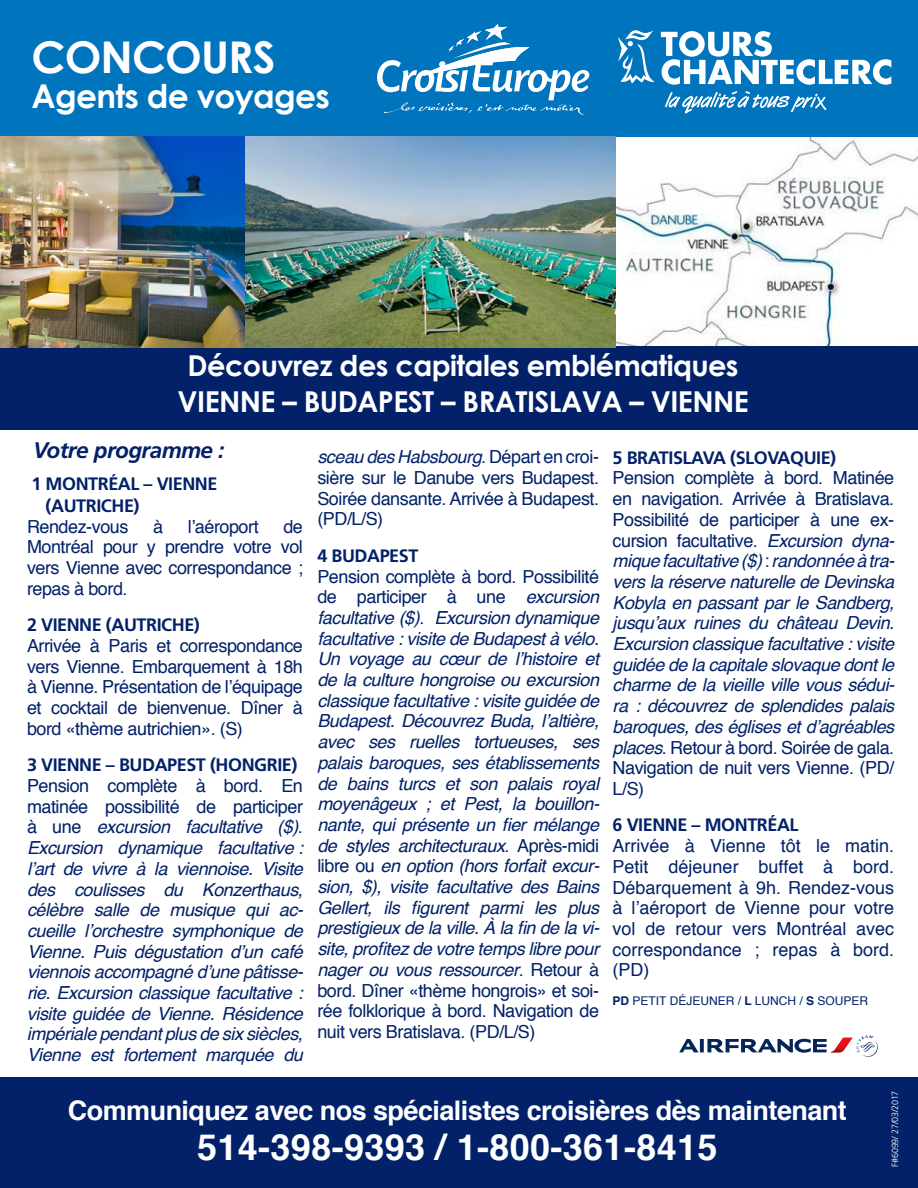
<style>
.page{position:relative;width:918px;height:1188px;background:#fff}
.page>*{position:absolute;margin:0;border:0;box-sizing:border-box;transform-origin:0 0}
.t1{font:700 43.8px "Century Gothic";letter-spacing:-.02em;color:#fff}
.t2{font:700 36px "Helvetica";letter-spacing:.01em;color:#fff}
.t3{font:700 32.85px "Century Gothic";letter-spacing:-.02em;color:#fff}
.t4{font:700 28.8px/36.3px "Century Gothic";letter-spacing:-.02em;color:#fff;text-align:center}
.t5{font:700 27px "Helvetica";letter-spacing:-.02em;color:#fff}
.t6{font:italic 700 22.5px "Frutiger";letter-spacing:-.025em;color:#022169}
.t7{font:italic 18px/20.7px "Helvetica";letter-spacing:-.025em;color:#022169;text-align:justify}
.t8{font:18px/20.7px "Helvetica";letter-spacing:-.025em;color:#022169;text-align:justify}
.t9{font:700 18px/21.6px "Frutiger";letter-spacing:-.025em;color:#022169}
.t10{font:12px "Helvetica";color:#022169}
.t11{font:300 9px "Frutiger";letter-spacing:-.02em;color:#fff}
.s1{font-style:normal}
.s2{font-style:italic}
.s3{font-weight:700}
</style>
<div class="page">
<svg style="left:616px;top:136px;width:302px;height:211px"></svg>
<div style="left:0;top:347px;width:918px;height:83px;background:#022169"></div>
<div style="left:0;top:0;width:918px;height:136px;background:#0074bc"></div>
<div style="left:0;top:1077px;width:918px;height:111px;background:#022169"></div>
<svg style="left:618px;top:30px;width:37px;height:53px"></svg>
<svg style="left:661px;top:31px;width:230px;height:83px"></svg>
<svg style="left:377px;top:24px;width:212px;height:91px"></svg>
<img style="left:0;top:136px;width:245px;height:212px">
<img style="left:245px;top:136px;width:371px;height:212px">
<svg style="left:679px;top:1035px;width:199px;height:22px"></svg>
<h1 class="t1" style="left:31px;top:30px;width:246px">Concours</h1>
<h3 class="t3" style="left:31px;top:75px;width:300px">Agents de voyages</h3>
<h3 class="t4" style="left:178px;top:347px;width:573px">Découvrez des capitales emblématiques<br>VIENN E – BUDAPEST – BRATISLAVA – VIENN E</h3>
<p class="t6" style="left:33px;top:437px;width:193px">Votre programme :</p>
<p class="t9" style="left:46px;top:473px;width:173px;text-indent:-14px">1 MONTRÉAL – VIENNE (AUTRI CHE)</p>
<p class="t8" style="left:27px;top:516px;width:103px">Rendez-vous</p>
<p class="t8" style="left:153px;top:516px;width:12px">à</p>
<p class="t8" style="left:188px;top:516px;width:72px">l’aéroport</p>
<p class="t8" style="left:27px;top:516px;width:278px;text-indent:256px">de Montréal pour y prendre votre vol vers Vienne avec correspondance ; repas à bord.</p>
<p class="t9" style="left:27px;top:614px;width:174px">2 VIENNE (AUTRICHE)</p>
<p class="t8" style="left:27px;top:636px;width:277px">Arrivée à Paris et correspondance vers Vienne. Embarquement à 18h à Vienne. Présentation de l’équipage et cocktail de bienvenue. Dîner à bord «thème autrichien». (S)</p>
<p class="t9" style="left:27px;top:754px;width:202px">3 VIENNE – BUDAPEST (HON</p>
<p class="t9" style="left:254px;top:754px;width:45px">GRIE)</p>
<p class="t7" style="left:27px;top:776px;width:278px"><span class="s1">Pension complète à bord. En matinée possibilité de participer à une</span> excursion facultative ($)<span class="s1">.<br></span>Excursion dynamique - facultative : l’art de vivre à la viennoise. Visite des coulisses du Konzerthaus, célèbre salle de musique qui ac&shy;cueille l’orchestre symphonique de Vienne. Puis dégustation d’un café viennois accompagné d’une pâtisse&shy;rie. Excursion classique facultative : visite guidée de Vienne. Résidence impériale pendant plus de six siècles, Vienne est fortement marquée du</p>
<p class="t8" style="left:317px;top:447px;width:283px"><span class="s2">sceau des Habsbourg</span>. Départ en croi&shy;sière sur le Danube vers Budapest.<br>Soirée dansante. Arrivée à Budapest. (PD/L/S)</p>
<p class="t9" style="left:317px;top:545px;width:102px">4 BUDAPEST</p>
<p class="t7" style="left:317px;top:566px;width:284px"><span class="s1">Pension complète à bord. Possibilité de participer à une</span> excursion facultative ($)<span class="s1">.</span> Excursion dynamique facultative : visite de Budapest à vélo.<br>Un voyage au cœur de l’histoire et de la culture hongroise ou excursion classique facultative : visite guidée de Budapest. Découvrez Buda, l’altière, avec ses ruelles tortueuses, ses palais baroques, ses établissements de bains turcs et son palais royal moyenâgeux ; et Pest, la bouillon&shy;nante, qui présente un fier mélange de styles architecturaux<span class="s1">. Après-midi libre ou</span> en option (hors forfait excur&shy;sion, $), visite facultative des Bains Gellert, ils figurent parmi les plus prestigieux de la ville. À la fin de la vi&shy;site, profitez de votre temps libre pour nager ou vous ressourcer<span class="s1">. Retour à bord. Dîner «thème hongrois» et soi&shy;rée folklorique à bord. Navigation de nuit vers Bratislava. (PD/L/S)</span></p>
<p class="t9" style="left:613px;top:446px;width:145px">5 BRATISLAVA (SLOVA</p>
<p class="t9" style="left:790px;top:446px;width:48px">QUIE)</p>
<p class="t7" style="left:613px;top:468px;width:284px"><span class="s1">Pension complète à bord. Matinée en navigation. Arrivée à Bratislava.<br>Possibilité de participer à une ex&shy;cursion facultative.</span> Excursion dyna&shy;mique -facultative ($) <span class="s1">:</span> randonnée à tra&shy;vers la réserve naturelle de Devinska Kobyla en passant par le Sandberg, jusqu’aux ruines du château Devin.<br>Excursion classique facultative : visite guidée de la capitale slovaque dont le charme de la vieille ville vous sédui&shy;ra : découvrez de splendides palais baroques, des églises et d’agréables places<span class="s1">. Retour à bord. Soirée de gala.<br>Navigation de nuit vers Vienne. (PD/ L/S)</span></p>
<p class="t9" style="left:613px;top:814px;width:187px">6 VIENNE – MONTRÉAL</p>
<p class="t8" style="left:613px;top:836px;width:283px">Arrivée à Vienne tôt le matin.<br>Petit déjeuner buffet à bord.<br>Débarquement à 9h. Rendez-vous à l’aéroport de Vienne pour votre vol de retour vers Montréal avec correspondance ; repas à bord. (PD)</p>
<p class="t10" style="left:613px;top:992px;width:106px"><span class="s3">Pd</span> petit déjeuner</p>
<p class="t10" style="left:738px;top:992px;width:115px">/ <span class="s3">L</span> lunch / <span class="s3">S</span> souper</p>
<h3 class="t5" style="left:68px;top:1089px;width:780px">Communiquez avec nos spécialistes croisières dès maintenant</h3>
<h2 class="t2" style="left:197px;top:1118px;width:522px">514-398-9393 / 1-800-361-8415</h2>
<p class="t11" style="left:890px;top:1167px;width:77px;rotate:-90deg">F#6099/ 27/03/2017</p>
</div>
